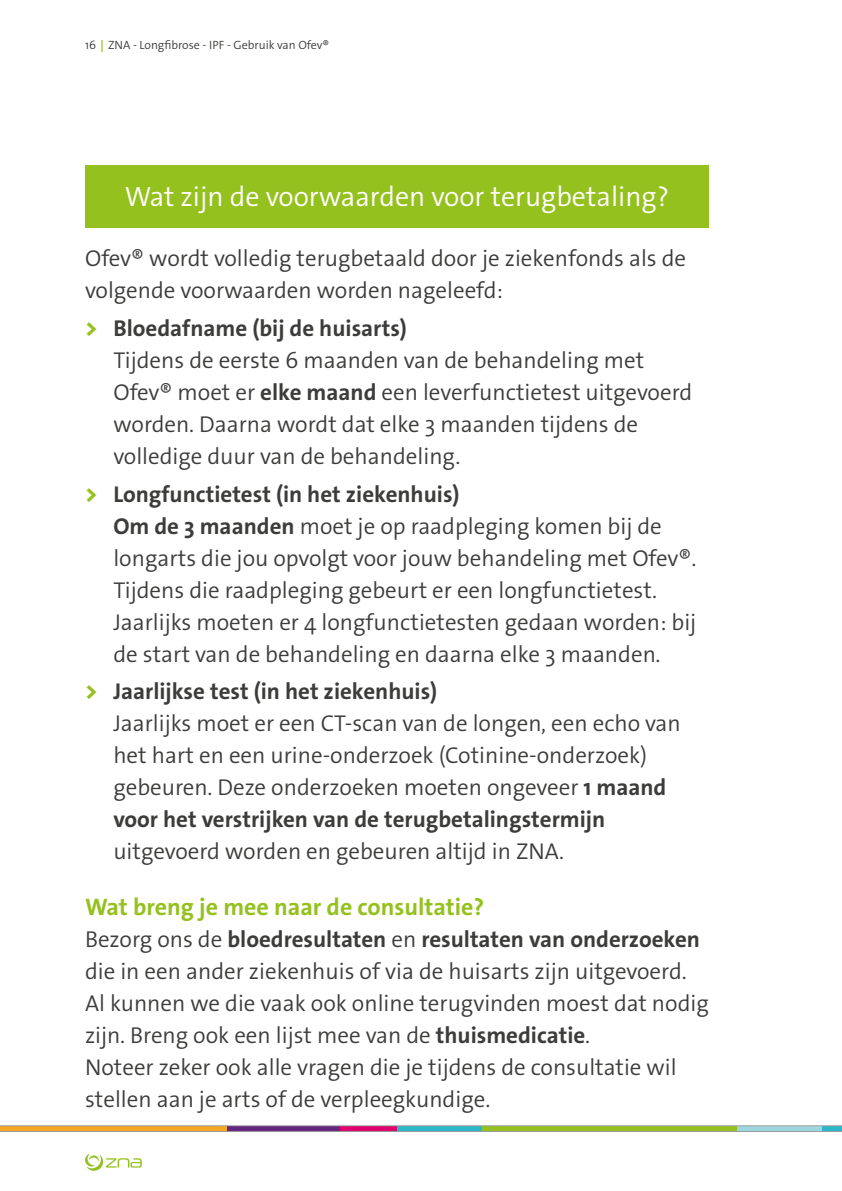
<style>
.page{position:relative;width:842px;height:1191px;background:#fff}
.page>*{position:absolute;margin:0;border:0;box-sizing:border-box;transform-origin:0 0}
.t1{font:300 28px "The Sans Os F";color:#fff}
.t2{font:700 24px "The Sans Os F";color:#95c11f}
.t3{font:300 23px/32px "The Sans Os F";color:#3c3c3b}
.t4{font:300 12px "The Sans Os F";color:#3c3c3b}
.s1{font-weight:700;color:#a2c73a}
.s2{font-weight:800;color:#95c11f}
.s3{font-weight:700}
</style>
<div class="page">
<svg style="left:0;top:1125px;width:842px;height:6px;background:#a49e6d"></svg>
<svg style="left:85px;top:1153px;width:57px;height:17px"></svg>
<div style="left:85px;top:165px;width:624px;height:62px;background:#95c11f"></div>
<p class="t4" style="left:85px;top:37px;width:246px">16<span class="s1">↕</span>ZNA - Longfibrose - IPF - Gebruik van Ofev®</p>
<p class="t1" style="left:125px;top:179px;width:546px">Wat zijn de voorwaarden voor terugbetaling?</p>
<p class="t3" style="left:85px;top:242px;width:603px">Ofev® wordt volledig terugbetaald door je ziekenfonds als de volgende voorwaarden worden nageleefd:</p>
<p class="t3" style="left:113px;top:312px;width:580px;text-indent:-28px"><span class="s2">&gt;</span> <span class="s3">Bloedafname (bij de huisarts)<br></span>Tijdens de eerste 6 maanden van de behandeling met Ofev® moet er <span class="s3">elke maand</span> een leverfunctietest uitgevoerd worden. Daarna wordt dat elke 3 maanden tijdens de volledige duur van de behandeling.</p>
<p class="t3" style="left:113px;top:478px;width:585px;text-indent:-28px"><span class="s2">&gt;</span> <span class="s3">Longfunctietest (in het ziekenhuis)<br>Om de 3 maanden</span> moet je op raadpleging komen bij de longarts die jou opvolgt voor jouw behandeling met Ofev®.<br>Tijdens die raadpleging gebeurt er een longfunctietest.<br>Jaarlijks moeten er 4 longfunctietesten gedaan worden: bij de start van de behandeling en daarna elke 3 maanden.</p>
<p class="t3" style="left:113px;top:675px;width:569px;text-indent:-28px"><span class="s2">&gt;</span> <span class="s3">Jaarlijkse test (in het ziekenhuis)<br></span>Jaarlijks moet er een CT-scan van de longen, een echo van het hart en een urine-onderzoek (Cotinine-onderzoek) gebeuren. Deze onderzoeken moeten ongeveer <span class="s3">1 maand voor het verstrijken van de terugbetalingstermijn</span></p>
<p class="t3" style="left:113px;top:835px;width:452px">uitgevoerd worden en gebeuren altijd in ZNA.</p>
<p class="t2" style="left:85px;top:892px;width:401px">Wat breng je mee naar de consultatie?</p>
<p class="t3" style="left:85px;top:923px;width:625px">Bezorg ons de <span class="s3">bloedresultaten</span> en <span class="s3">resultaten van onderzoeken </span>die in een ander ziekenhuis of via de huisarts zijn uitgevoerd.<br>Al kunnen we die vaak ook online terugvinden moest dat nodig zijn. Breng ook een lijst mee van de <span class="s3">thuismedicatie</span>.<br>Noteer zeker ook alle vragen die je tijdens de consultatie wil stellen aan je arts of de verpleegkundige.</p>
</div>
